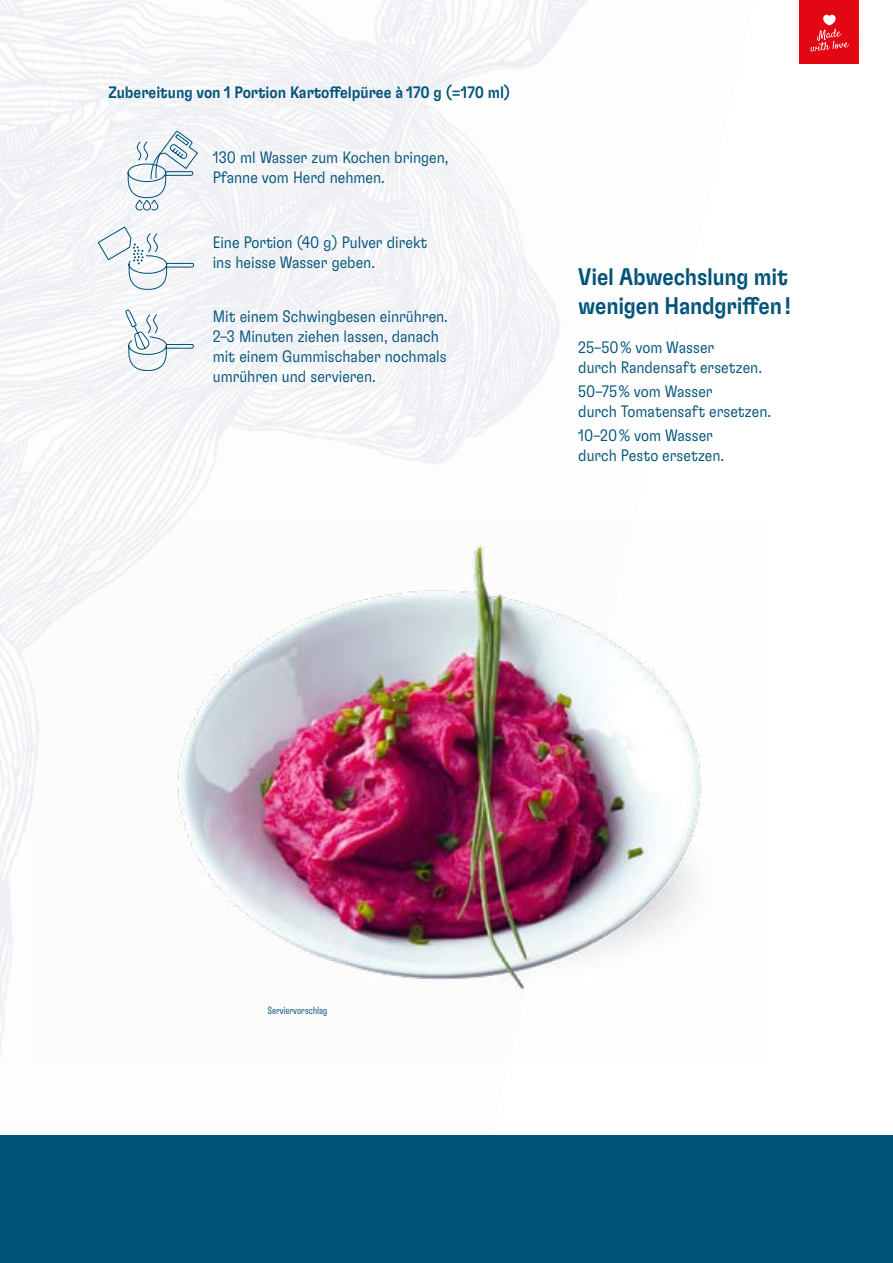
<style>
.page{position:relative;width:893px;height:1263px;background:#fff}
.page>*{position:absolute;margin:0;border:0;box-sizing:border-box;transform-origin:0 0}
.t1{font:500 condensed 24px/28.8px "GT Flexa";letter-spacing:-.005em;color:#005378}
.t2{font:300 condensed 16.5px/19.8px "GT Flexa";color:#005378}
.t3{font:500 condensed 16.5px "GT Flexa";color:#005378}
.t4{font:300 extra-condensed 10.5px "GT Flexa";color:#005378}
</style>
<div class="page">
<div style="left:800px;top:0;width:59px;height:63px;background:#e30613"></div>
<svg style="left:811px;top:15px;width:38px;height:37px"></svg>
<svg style="left:125px;top:130px;width:74px;height:81px"></svg>
<svg style="left:97px;top:226px;width:98px;height:67px"></svg>
<svg style="left:124px;top:310px;width:70px;height:97px"></svg>
<div style="left:0;top:1135px;width:893px;height:128px;background:#005378"></div>
<img style="left:32px;top:519px;width:677px;height:478px">
<p class="t3" style="left:108px;top:82px;width:403px">Zubereitung von 1 Portion Kartoffelpüree à 170 g (=170 ml)</p>
<p class="t2" style="left:213px;top:147px;width:237px">130 ml Wasser zum Kochen bringen,<br>Pfanne vom Herd nehmen.</p>
<p class="t2" style="left:213px;top:232px;width:216px">Eine Portion (40 g) Pulver direkt ins heisse Wasser geben.</p>
<p class="t2" style="left:213px;top:306px;width:237px">Mit einem Schwingbesen einrühren.<br>2–3 Minuten ziehen lassen, danach mit einem Gummischaber nochmals umrühren und servieren.</p>
<h1 class="t1" style="left:578px;top:261px;width:214px">Viel Abwechslung mit wenigen Handgriffen !</h1>
<p class="t2" style="left:578px;top:337px;width:185px">25–50 % vom Wasser<br>durch Randensaft ersetzen.</p>
<p class="t2" style="left:578px;top:381px;width:194px">50–75 % vom Wasser<br>durch Tomatensaft ersetzen.</p>
<p class="t2" style="left:578px;top:425px;width:147px">10–20 % vom Wasser durch Pesto ersetzen.</p>
<p class="t4" style="left:268px;top:1004px;width:61px">Serviervorschlag</p>
</div>
